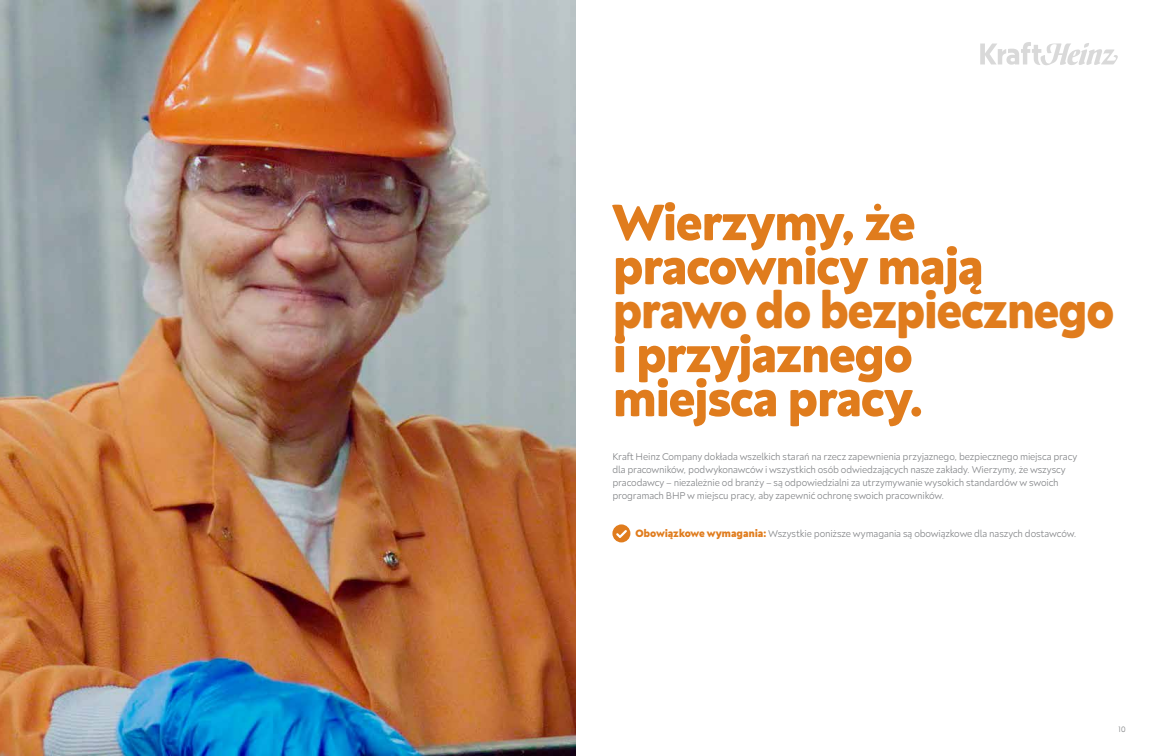
<style>
.page{position:relative;width:1152px;height:756px;background:#fff}
.page>*{position:absolute;margin:0;border:0;box-sizing:border-box;transform-origin:0 0}
.t1{font:800 52px/44px "Neufreit";letter-spacing:-.035em;color:#e07c1d}
.t2{font:300 10px/13px "Neufreit";letter-spacing:-.01em;color:#808285}
.t3{font:300 8px "Neufreit";color:#808285}
.s1{font-weight:800;font-size:11px;color:#e07c1d}
</style>
<div class="page">
<img style="left:0;top:0;width:576px;height:756px">
<svg style="left:980px;top:42px;width:138px;height:23px"></svg>
<svg style="left:612px;top:524px;width:18px;height:18px"></svg>
<h1 class="t1" style="left:612px;top:199px;width:504px">Wierzymy, że pracownicy mają prawo do bezpiecznego i przyjaznego<br>miejsca pracy.</h1>
<p class="t2" style="left:612px;top:450px;width:466px">Kraft Heinz Company dokłada wszelkich starań na rzecz zapewnienia przyjaznego, bezpiecznego miejsca pracy dla pracowników, podwykonawców i wszystkich osób odwiedzających nasze zakłady. Wierzymy, że wszyscy pracodawcy – niezależnie od branży – są odpowiedzialni za utrzymywanie wysokich standardów w swoich programach BHP w miejscu pracy, aby zapewnić ochronę swoich pracowników.</p>
<p class="t2" style="left:635px;top:527px;width:443px"><span class="s1">Obowiązkowe wymagania:</span> Wszystkie poniższe wymagania są obowiązkowe dla naszych dostawców.</p>
<p class="t3" style="left:1119px;top:725px;width:8px">10</p>
</div>
